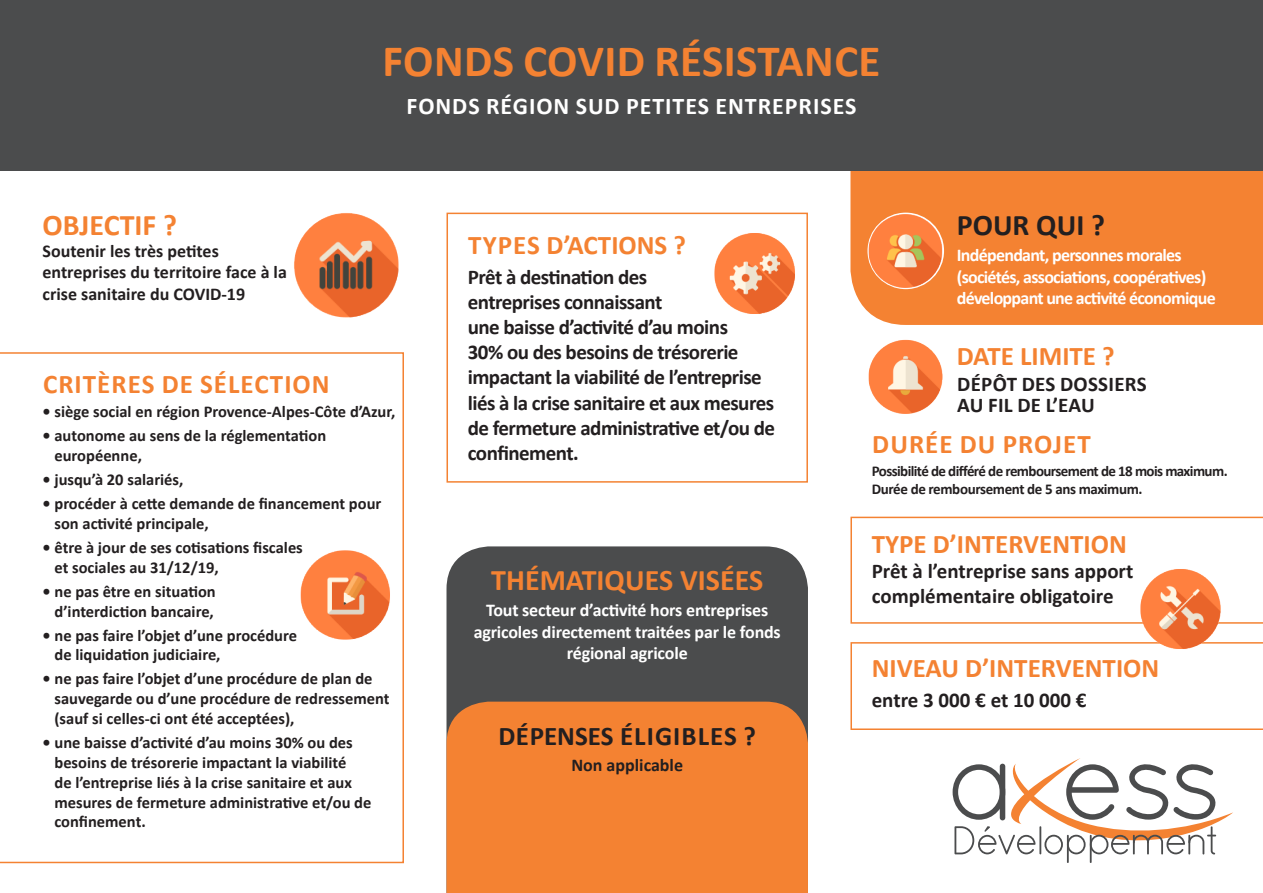
<style>
.page{position:relative;width:1263px;height:893px;background:#fff}
.page>*{position:absolute;margin:0;border:0;box-sizing:border-box;transform-origin:0 0}
.t1{font:700 45px "Calibri";letter-spacing:.01em;color:#f48232}
.t2{font:700 30px "Calibri";color:#f48232}
.t3{font:700 30px "Calibri";color:#231f20}
.t4{font:700 27px "Calibri";color:#f48232}
.t5{font:700 27px "Calibri";letter-spacing:.04em;color:#f48232}
.t6{font:700 27px "Calibri";letter-spacing:.03em;color:#231f20}
.t7{font:700 24px "Calibri";letter-spacing:.04em;color:#fff}
.t8{font:700 21px/25.2px "Calibri";letter-spacing:-.025em;color:#231f20}
.t9{font:700 21px/25.2px "Calibri";color:#231f20}
.t10{font:700 21px/21px "Calibri";letter-spacing:.015em;color:#231f20}
.t11{font:700 18px/21.6px "Calibri";letter-spacing:-.04em;color:#fff}
.t12{font:700 18px/21.6px "Calibri";letter-spacing:-.01em;color:#fff;text-align:center}
.t13{font:700 18px/21.6px "Calibri";color:#231f20}
.t14{font:700 16.5px/19.8px "Calibri";color:#231f20}
.t15{font:700 15px "Calibri";letter-spacing:-.04em;color:#231f20}
</style>
<div class="page">
<div style="left:850px;top:170px;width:413px;height:155px;background:#f48232"></div>
<svg style="left:850px;top:516px;width:413px;height:108px"></svg>
<svg style="left:850px;top:642px;width:413px;height:88px"></svg>
<svg style="left:446px;top:212px;width:362px;height:271px"></svg>
<div style="left:0;top:0;width:1263px;height:170px;background:#4b4c4d"></div>
<hr style="left:1067px;top:835px;width:2px;height:28px;background:#4b4c4d">
<hr style="left:1090px;top:835px;width:2px;height:28px;background:#4b4c4d">
<svg style="left:952px;top:758px;width:281px;height:102px"></svg>
<img style="left:867px;top:213px;width:77px;height:76px;border-radius:38px">
<img style="left:867px;top:339px;width:77px;height:76px;border-radius:38px">
<img style="left:1134px;top:562px;width:94px;height:94px">
<img style="left:293px;top:213px;width:107px;height:106px;border-radius:53px">
<img style="left:708px;top:227px;width:93px;height:93px;border-radius:47px">
<svg style="left:0;top:352px;width:404px;height:512px"></svg>
<img style="left:299px;top:549px;width:94px;height:93px;border-radius:47px">
<div style="left:446px;top:546px;width:362px;height:156px;background:#4b4c4d"></div>
<div style="left:446px;top:702px;width:362px;height:191px;background:#f48232"></div>
<p class="t1" style="left:382px;top:33px;width:499px">FONDS COVID RÉSISTANCE</p>
<p class="t7" style="left:407px;top:90px;width:451px">FONDS RÉGION SUD PETITES ENTREPRISES</p>
<p class="t2" style="left:43px;top:206px;width:136px">OBJECTIF ?</p>
<p class="t13" style="left:43px;top:240px;width:246px">Soutenir les très petites entreprises du territoire face à la crise sanitaire du COVID-19</p>
<p class="t5" style="left:43px;top:367px;width:288px">CRITÈRES DE SÉLECTION</p>
<p class="t14" style="left:43px;top:402px;width:354px">• siège social en région Provence-Alpes-Côte d’Azur,</p>
<p class="t14" style="left:54px;top:426px;width:273px;text-indent:-12px">• autonome au sens de la réglementation européenne,</p>
<p class="t14" style="left:43px;top:470px;width:142px">• jusqu’à 20 salariés,</p>
<p class="t14" style="left:54px;top:494px;width:328px;text-indent:-12px">• procéder à cette demande de financement pour son activité principale,</p>
<p class="t14" style="left:54px;top:537px;width:250px;text-indent:-12px">• être à jour de ses cotisations fiscales et sociales au 31/12/19,</p>
<p class="t14" style="left:43px;top:581px;width:175px;text-align:right">• ne pas être en situation d’interdiction bancaire,</p>
<p class="t14" style="left:54px;top:625px;width:244px;text-indent:-12px">• ne pas faire l’objet d’une procédure de liquidation judiciaire,</p>
<p class="t14" style="left:54px;top:669px;width:337px;text-indent:-12px">• ne pas faire l’objet d’une procédure de plan de sauvegarde ou d’une procédure de redressement (sauf si celles-ci ont été acceptées),</p>
<p class="t14" style="left:54px;top:733px;width:318px;text-indent:-12px">• une baisse d’activité d’au moins 30% ou des besoins de trésorerie impactant la viabilité<br>de l’entreprise liés à la crise sanitaire et aux mesures de fermeture administrative et/ou de confinement.</p>
<p class="t4" style="left:468px;top:228px;width:219px">TYPES D’ACTIONS ?</p>
<p class="t8" style="left:468px;top:264px;width:309px">Prêt à destination des<br>entreprises connaissant<br>une baisse d’activité d’au moins<br>30% ou des besoins de trésorerie impactant la viabilité de l’entreprise liés à la crise sanitaire et aux mesures de fermeture administrative et/ou de confinement.</p>
<p class="t2" style="left:491px;top:561px;width:273px">THÉMATIQUES VISÉES</p>
<p class="t12" style="left:474px;top:599px;width:309px">Tout secteur d’activité hors entreprises agricoles directement traitées par le fonds régional agricole</p>
<p class="t6" style="left:498px;top:719px;width:259px">DÉPENSES ÉLIGIBLES ?</p>
<p class="t13" style="left:571px;top:754px;width:113px">Non applicable</p>
<p class="t3" style="left:957px;top:206px;width:150px">POUR QUI ?</p>
<p class="t11" style="left:957px;top:244px;width:260px">Indépendant, personnes morales (sociétés, associations, coopératives) développant une activité économique</p>
<p class="t4" style="left:957px;top:339px;width:159px">DATE LIMITE ?</p>
<p class="t10" style="left:957px;top:373px;width:191px">DÉPÔT DES DOSSIERS<br>AU FIL DE L’EAU</p>
<p class="t5" style="left:872px;top:427px;width:220px">DURÉE DU PROJET</p>
<p class="t15" style="left:872px;top:461px;width:357px">Possibilité de différé de remboursement de 18 mois maximum.</p>
<p class="t15" style="left:872px;top:479px;width:272px">Durée de remboursement de 5 ans maximum.</p>
<p class="t4" style="left:872px;top:527px;width:257px">TYPE D’INTERVENTION</p>
<p class="t9" style="left:872px;top:558px;width:263px">Prêt à l’entreprise sans apport complémentaire obligatoire</p>
<p class="t4" style="left:872px;top:651px;width:289px">NIVEAU D’INTERVENTION</p>
<p class="t9" style="left:872px;top:687px;width:216px">entre 3 000 € et 10 000 €</p>
</div>
